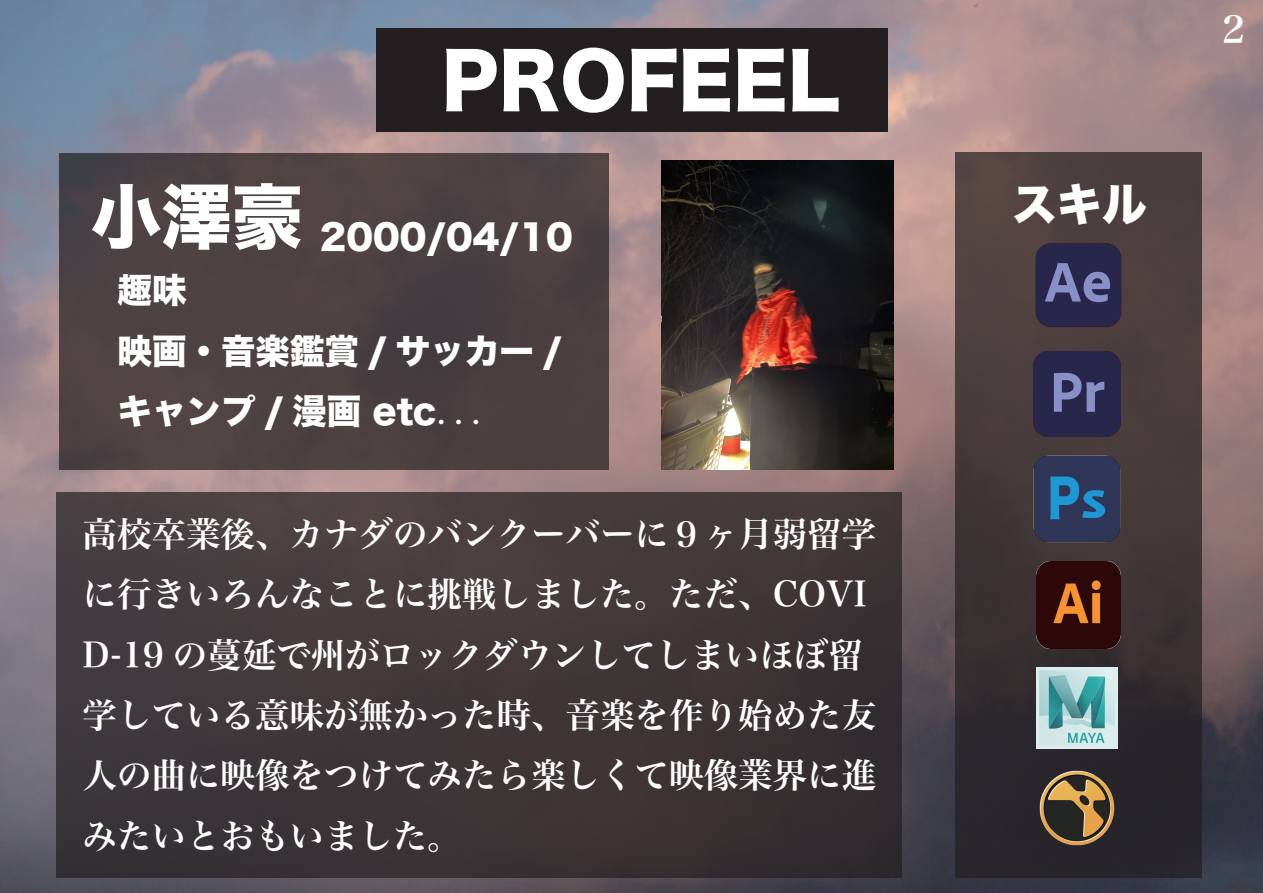
<style>
.page{position:relative;width:1263px;height:893px;background:#fff}
.page>*{position:absolute;margin:0;border:0;box-sizing:border-box;transform-origin:0 0}
.t1{font:75px "Hira Kaku Std W8";color:#fff}
.t2{font:45px "Hira Kaku Std W8";color:#fff}
.t3{font:37.2px "Hira Min Pro N W6";color:#fff}
.t4{font:34.5px/60.3px "Hira Min Pro W6";color:#fff}
.t5{font:34.5px/60.3px "Hira Kaku Std W8";color:#fff}
.s1{font-family:"Koz Go Pr 6 N"}
</style>
<div class="page">
<img style="left:0;top:0;width:1263px;height:893px">
<div style="left:376px;top:28px;width:511px;height:103px;background:#231f20"></div>
<div style="left:955px;top:153px;width:247px;height:725px;background:linear-gradient(to bottom,#584745,#262429)"></div>
<div style="left:60px;top:153px;width:549px;height:317px;background:#4d4243"></div>
<div style="left:57px;top:493px;width:845px;height:385px;background:linear-gradient(to bottom,#4a3f40,#352f32)"></div>
<img style="left:1033px;top:352px;width:88px;height:85px">
<img style="left:1033px;top:242px;width:91px;height:91px">
<img style="left:1036px;top:667px;width:81px;height:81px">
<img style="left:1036px;top:767px;width:82px;height:82px">
<img style="left:1036px;top:561px;width:85px;height:88px">
<img style="left:1033px;top:455px;width:88px;height:88px">
<img style="left:662px;top:161px;width:231px;height:309px">
<h1 class="t1" style="left:441px;top:39px;width:399px">PROFEEL</h1>
<p class="t5" style="left:91px;top:208px;width:483px"><sup>小澤豪</sup> 2000/04/10</p>
<p class="t5" style="left:117px;top:261px;width:446px">趣味<br>映画・音楽鑑賞 / サッカー /キャンプ / 漫画 etc<span class="s1">．．．</span></p>
<p class="t4" style="left:83px;top:501px;width:795px">高校卒業後、カナダのバンクーバーに９ヶ月弱留学に行きいろんなことに挑戦しました。ただ、COVI<br>D-19 の蔓延で州がロックダウンしてしまいほぼ留学している意味が無かった時、音楽を作り始めた友人の曲に映像をつけてみたら楽しくて映像業界に進みたいとおもいました。</p>
<h2 class="t2" style="left:1012px;top:179px;width:136px">スキル</h2>
<p class="t3" style="left:1214px;top:-3px;width:39px">２</p>
</div>
